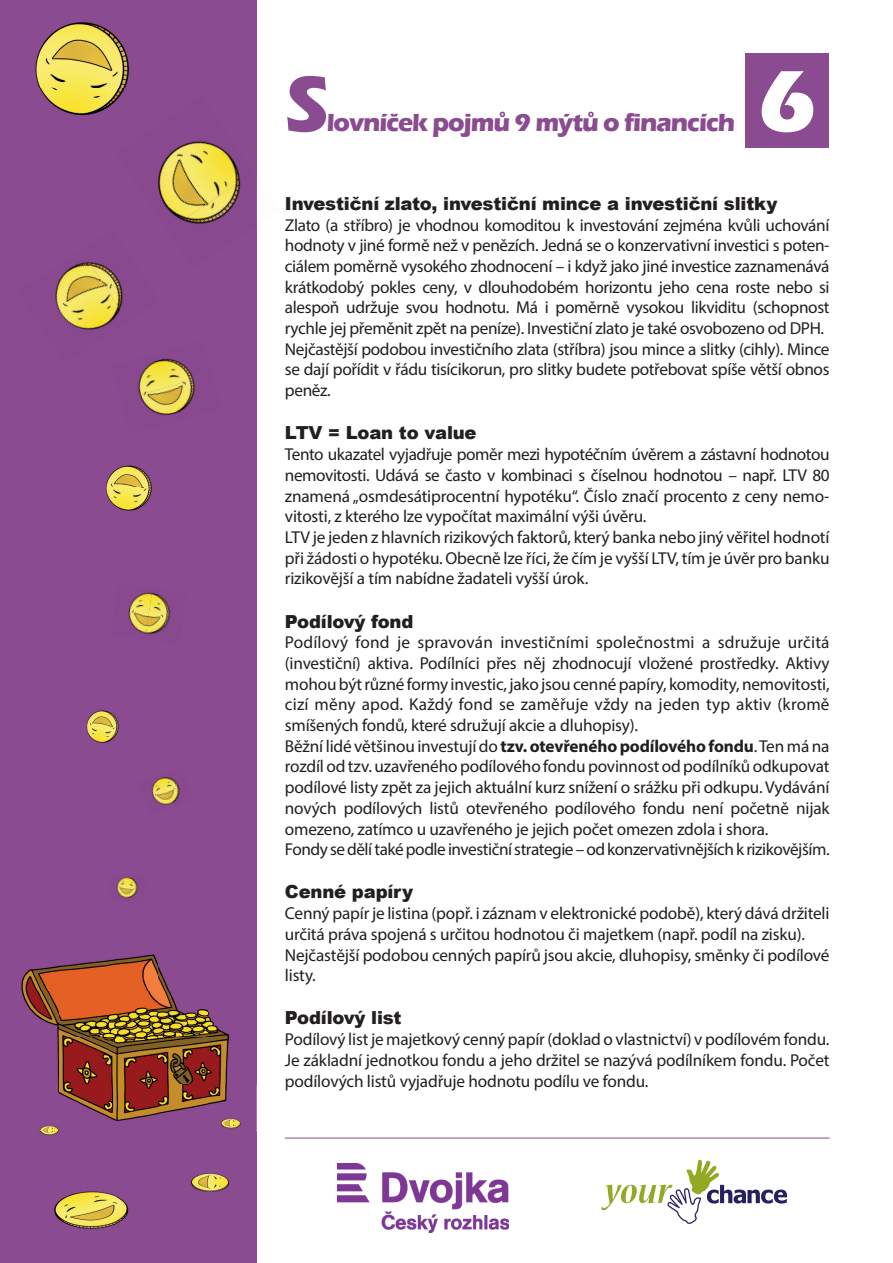
<style>
.page{position:relative;width:893px;height:1263px;background:#fff}
.page>*{position:absolute;margin:0;border:0;box-sizing:border-box;transform-origin:0 0}
.t1{font:700 90px "Eras ITC";color:#fff}
.t2{font:700 81.45px "Eras ITC";color:#8b4b91}
.t3{font:700 25.5px "Eras ITC";letter-spacing:-.04em;color:#8b4b91}
.t4{font:900 18px "Arial";letter-spacing:-.01em;color:#231f20}
.t5{font:17.25px/20.7px "Myriad Pro";letter-spacing:-.01em;color:#231f20}
.s1{font-weight:700}
</style>
<div class="page">
<div style="left:745px;top:53px;width:84px;height:95px;background:#8b4b91"></div>
<div style="left:0;top:0;width:257px;height:1263px;background:#8b4b91"></div>
<img style="left:21px;top:954px;width:236px;height:176px">
<img style="left:35px;top:22px;width:94px;height:93px">
<img style="left:141px;top:358px;width:51px;height:16px">
<img style="left:138px;top:374px;width:57px;height:42px">
<img style="left:191px;top:1173px;width:38px;height:19px">
<img style="left:54px;top:1191px;width:75px;height:38px">
<img style="left:33px;top:1114px;width:32px;height:22px">
<img style="left:215px;top:1107px;width:31px;height:23px">
<img style="left:105px;top:465px;width:47px;height:46px">
<img style="left:128px;top:593px;width:17px;height:41px">
<img style="left:145px;top:592px;width:26px;height:43px">
<img style="left:55px;top:263px;width:56px;height:67px">
<img style="left:81px;top:261px;width:42px;height:61px">
<img style="left:151px;top:776px;width:29px;height:29px">
<img style="left:86px;top:710px;width:33px;height:33px">
<img style="left:116px;top:96px;width:123px;height:114px">
<img style="left:168px;top:172px;width:73px;height:52px">
<svg style="left:155px;top:124px;width:4px;height:4px"></svg>
<img style="left:116px;top:877px;width:22px;height:22px">
<hr style="left:285px;top:1138px;width:545px;height:1px;background:#8b4b91">
<svg style="left:601px;top:1160px;width:186px;height:64px"></svg>
<svg style="left:500px;top:112px;width:5px;height:5px"></svg>
<svg style="left:390px;top:114px;width:8px;height:3px"></svg>
<svg style="left:588px;top:112px;width:6px;height:5px"></svg>
<img style="left:337px;top:1163px;width:172px;height:69px">
<h2 class="t2" style="left:285px;top:57px;width:47px">S</h2>
<h3 class="t3" style="left:327px;top:108px;width:410px">lovnícek pojmu 9 mýtu o financích</h3>
<h1 class="t1" style="left:758px;top:49px;width:60px">6</h1>
<p class="t4" style="left:285px;top:190px;width:494px">Investiční zlato, investiční mince a investiční slitky</p>
<p class="t5" style="left:285px;top:214px;width:546px">Zlato (a stříbro) je vhodnou komoditou k investování zejména kvůli uchování hodnoty v jiné formě než v penězích. Jedná se o konzervativní investici s poten&shy;ciálem poměrně vysokého zhodnocení – i když jako jiné investice zaznamenává krátkodobý pokles ceny, v dlouhodobém horizontu jeho cena roste nebo si alespoň udržuje svou hodnotu. Má i poměrně vysokou likviditu (schopnost rychle jej přeměnit zpět na peníze). Investiční zlato je také osvobozeno od DPH.<br>Nejčastější podobou investičního zlata (stříbra) jsou mince a slitky (cihly). Mince se dají pořídit v řádu tisícikorun, pro slitky budete potřebovat spíše větší obnos peněz.</p>
<p class="t4" style="left:285px;top:420px;width:193px">LTV = Loan to value</p>
<p class="t5" style="left:285px;top:444px;width:546px">Tento ukazatel vyjadřuje poměr mezi hypotéčním úvěrem a zástavní hodnotou nemovitosti. Udává se často v kombinaci s číselnou hodnotou – např. LTV 80 znamená „osmdesátiprocentní hypotéku“. Číslo značí procento z ceny nemo&shy;vitosti, z kterého lze vypočítat maximální výši úvěru.<br>LTV je jeden z hlavních rizikových faktorů, který banka nebo jiný věřitel hodnotí při žádosti o hypotéku. Obecně lze říci, že čím je vyšší LTV, tím je úvěr pro banku rizikovější a tím nabídne žadateli vyšší úrok.</p>
<p class="t4" style="left:285px;top:608px;width:130px">Podílový fond</p>
<p class="t5" style="left:285px;top:632px;width:546px">Podílový fond je spravován investičními společnostmi a sdružuje určitá (investiční) aktiva. Podílníci přes něj zhodnocují vložené prostředky. Aktivy mohou být různé formy investic, jako jsou cenné papíry, komodity, nemovitosti, cizí měny apod. Každý fond se zaměřuje vždy na jeden typ aktiv (kromě smíšených fondů, které sdružují akcie a dluhopisy).<br>Běžní lidé většinou investují do <span class="s1">tzv. otevřeného podílového fondu</span>. Ten má na rozdíl od tzv. uzavřeného podílového fondu povinnost od podílníků odkupovat podílové listy zpět za jejich aktuální kurz snížení o srážku při odkupu. Vydávání nových podílových listů otevřeného podílového fondu není početně nijak omezeno, zatímco u uzavřeného je jejich počet omezen zdola i shora.<br>Fondy se dělí také podle investiční strategie – od konzervativnějších k rizikovějším.</p>
<p class="t4" style="left:285px;top:879px;width:130px">Cenné papíry</p>
<p class="t5" style="left:285px;top:903px;width:546px">Cenný papír je listina (popř. i záznam v elektronické podobě), který dává držiteli určitá práva spojená s určitou hodnotou či majetkem (např. podíl na zisku).<br>Nejčastější podobou cenných papírů jsou akcie, dluhopisy, směnky či podílové listy.</p>
<p class="t4" style="left:285px;top:1005px;width:118px">Podílový list</p>
<p class="t5" style="left:285px;top:1029px;width:546px;text-align:justify">Podílový list je majetkový cenný papír (doklad o vlastnictví) v podílovém fondu.<br>Je základní jednotkou fondu a jeho držitel se nazývá podílníkem fondu. Počet podílových listů vyjadřuje hodnotu podílu ve fondu.</p>
</div>
